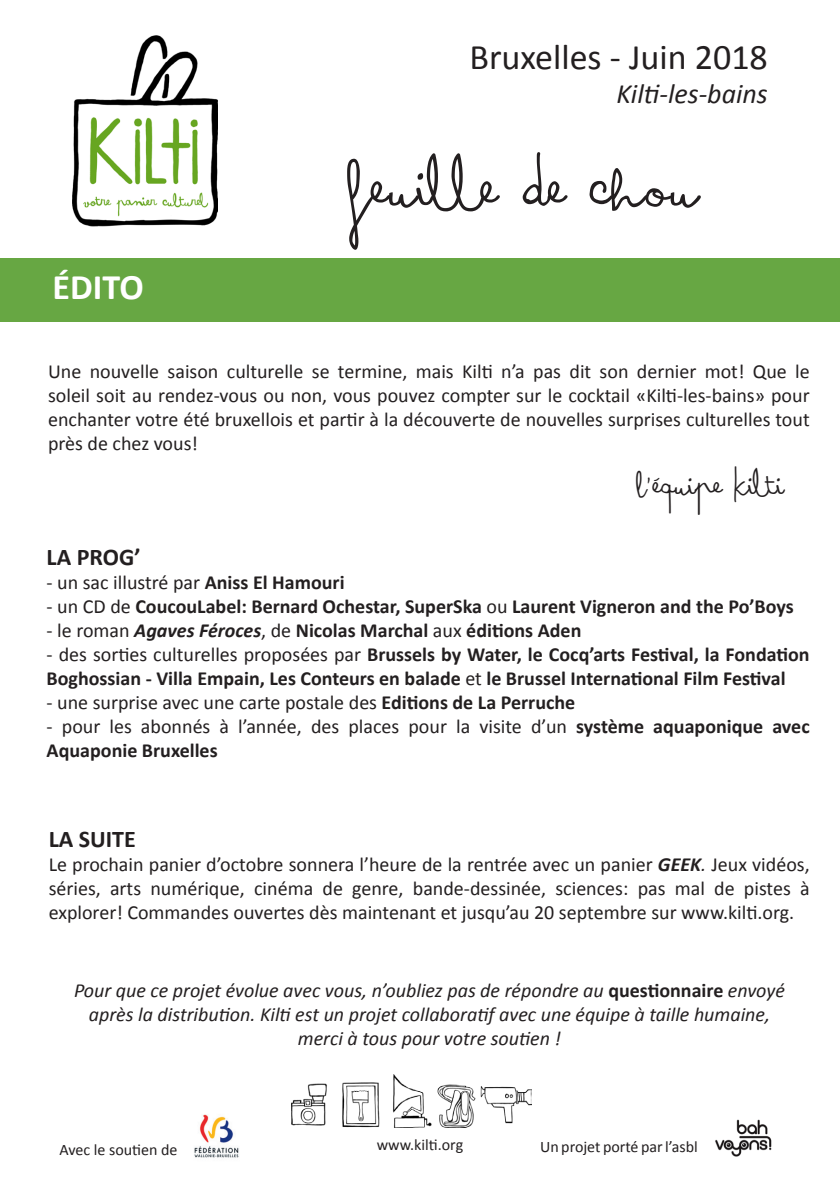
<style>
.page{position:relative;width:840px;height:1191px;background:#fff}
.page>*{position:absolute;margin:0;border:0;box-sizing:border-box;transform-origin:0 0}
.Feuille_de_chou{font:96px "Arsenale White";letter-spacing:.01em;color:#231f20}
.t1{font:48px "Arsenale White";color:#231f20}
.t2{font:36px "Calibri";color:#231f20}
.t3{font:700 36px "Calibri";color:#fff}
.t4{font:italic 28px "Calibri";color:#231f20}
.t5{font:700 24px "Calibri";color:#231f20}
.t6{font:20px/24px "Calibri";color:#231f20;text-align:justify}
.t7{font:700 20px/24px "Calibri";color:#231f20}
.t8{font:italic 20px "Calibri";color:#231f20}
.t9{font:16px "Calibri";color:#231f20}
.s1{font-weight:700}
.s2{font-weight:400}
.s3{font-style:italic}
.s4{font-weight:700;font-style:italic}
.s5{font-weight:700;font-style:normal}
</style>
<div class="page">
<img style="left:72px;top:35px;width:146px;height:192px">
<div style="left:0;top:259px;width:839px;height:63px;background:#67a743"></div>
<img style="left:291px;top:1074px;width:240px;height:53px">
<img style="left:715px;top:1119px;width:57px;height:38px">
<img style="left:194px;top:1114px;width:45px;height:44px">
<p class="t2" style="left:469px;top:35px;width:300px">Bruxelles - Juin 2018</p>
<p class="t4" style="left:616px;top:74px;width:153px">Kilti-les-bains</p>
<p class="t3" style="left:53px;top:264px;width:93px">ÉDITO</p>
<p class="Feuille_de_chou" style="left:352px;top:116px;width:348px">feuille de chou</p>
<p class="t6" style="left:48px;top:359px;width:762px">Une nouvelle saison culturelle se termine, mais Kilti n’a pas dit son dernier mot! Que le soleil soit au rendez-vous ou non, vous pouvez compter sur le cocktail «Kilti-les-bains» pour enchanter votre été bruxellois et partir à la découverte de nouvelles surprises culturelles tout près de chez vous!</p>
<p class="t1" style="left:637px;top:449px;width:148px">L’équipe Kilti</p>
<p class="t5" style="left:47px;top:541px;width:95px">LA PROG’</p>
<p class="t6" style="left:47px;top:570px;width:299px">- un sac illustré par <span class="s1">Aniss El Hamouri</span></p>
<p class="t7" style="left:47px;top:594px;width:748px"><span class="s2">- un CD de</span> CoucouLabel: Bernard Ochestar, SuperSka <span class="s2">ou</span> Laurent Vigneron and the Po’Boys</p>
<p class="t7" style="left:47px;top:618px;width:536px"><span class="s2">- le roman</span> <span class="s3">Agaves Féroces</span><span class="s2">, de</span> Nicolas Marchal <span class="s2">aux</span> éditions Aden</p>
<p class="t7" style="left:47px;top:642px;width:764px"><span class="s2">- des sorties culturelles proposées par</span> Brussels by Water, le Cocq’arts Festival, la Fondation<br>Boghossian - Villa Empain, Les Conteurs en balade <span class="s2">et</span> le Brussel International Film Festival</p>
<p class="t6" style="left:47px;top:690px;width:530px">- une surprise avec une carte postale des <span class="s1">Editions de La Perruche</span></p>
<p class="t6" style="left:47px;top:714px;width:764px">- pour les abonnés à l’année, des places pour la visite d’un <span class="s1">système aquaponique avec<br>Aquaponie Bruxelles</span></p>
<p class="t5" style="left:49px;top:823px;width:89px">LA SUITE</p>
<p class="t6" style="left:49px;top:852px;width:762px">Le prochain panier d’octobre sonnera l’heure de la rentrée avec un panier <span class="s4">GEEK</span><span class="s3">.</span> Jeux vidéos, séries, arts numérique, cinéma de genre, bande-dessinée, sciences: pas mal de pistes à explorer! Commandes ouvertes dès maintenant et jusqu’au 20 septembre sur www.kilti.org.</p>
<p class="t8" style="left:74px;top:977px;width:712px">Pour que ce projet évolue avec vous, n’oubliez pas de répondre au <span class="s5">questionnaire</span> envoyé</p>
<p class="t8" style="left:89px;top:1001px;width:682px">après la distribution. Kilti est un projet collaboratif avec une équipe à taille humaine,</p>
<p class="t8" style="left:298px;top:1025px;width:265px">merci à tous pour votre soutien !</p>
<p class="t9" style="left:59px;top:1139px;width:119px">Avec le soutien de</p>
<p class="t9" style="left:376px;top:1134px;width:88px">www.kilti.org</p>
<p class="t9" style="left:540px;top:1136px;width:159px">Un projet porté par l’asbl</p>
</div>
